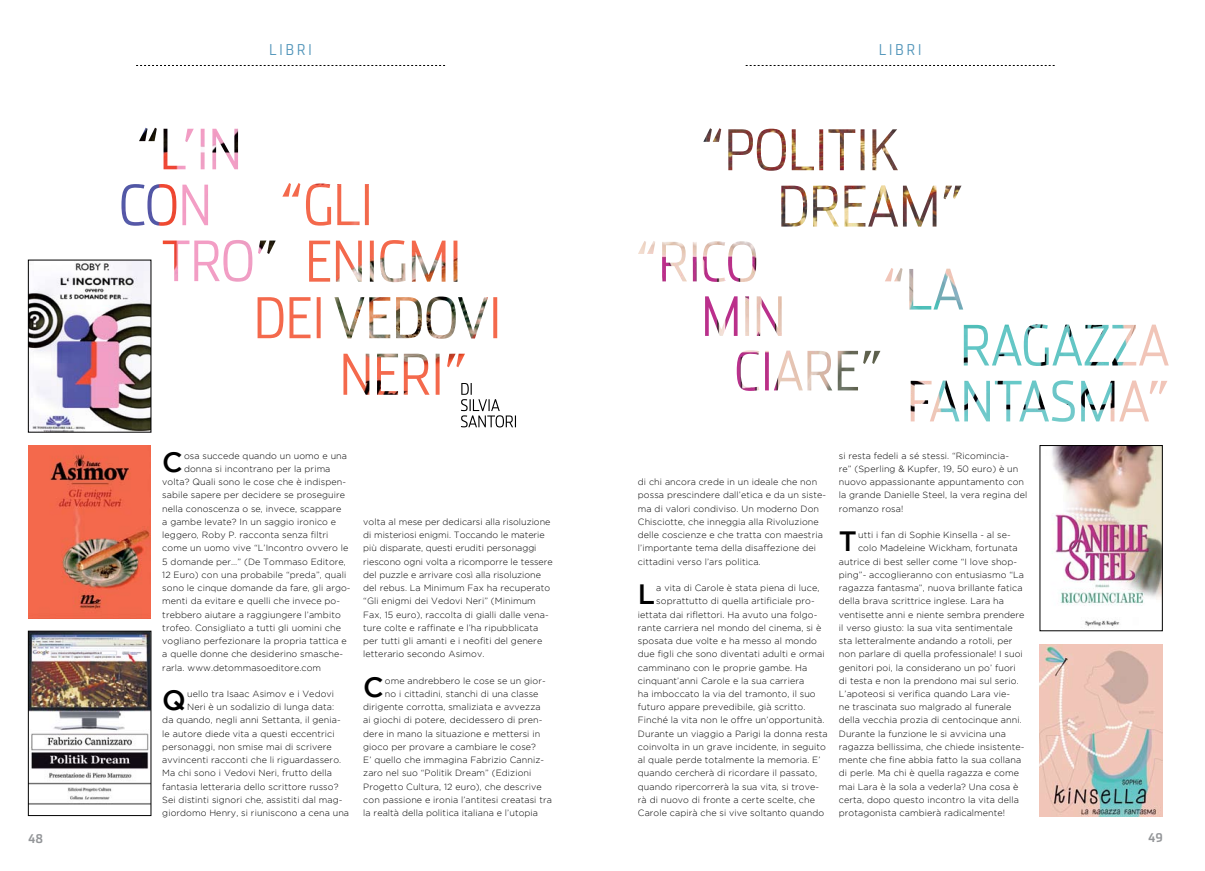
<style>
.page{position:relative;width:1205px;height:871px;background:#fff}
.page>*{position:absolute;margin:0;border:0;box-sizing:border-box;transform-origin:0 0}
.t1{font:500 27.9px "Gotham";color:#000}
.t2{font:300 15px "Stainless Cond";letter-spacing:.2em;color:#5094b9}
.t3{font:700 12px "Stainless Cond";color:#939598}
.t4{font:300 9px/13.2px "Gotham";letter-spacing:.01em;color:#000}
</style>
<div class="page">
<img style="left:30px;top:262px;width:119px;height:168px">
<div style="left:28px;top:260px;width:123px;height:172px;border:1px solid #000"></div>
<img style="left:1040px;top:644px;width:122px;height:171px">
<svg style="left:136px;top:65px;width:309px;height:1px"></svg>
<svg style="left:746px;top:65px;width:308px;height:1px"></svg>
<img style="left:121px;top:128px;width:132px;height:153px">
<img style="left:258px;top:183px;width:239px;height:211px">
<img style="left:703px;top:128px;width:258px;height:98px">
<svg style="left:461px;top:383px;width:55px;height:44px"></svg>
<img style="left:28px;top:445px;width:123px;height:173px">
<img style="left:30px;top:632px;width:119px;height:173px">
<div style="left:28px;top:630px;width:123px;height:185px;border:1px solid #000"></div>
<img style="left:1052px;top:447px;width:108px;height:180px">
<img style="left:885px;top:268px;width:283px;height:153px">
<img style="left:638px;top:241px;width:242px;height:150px">
<h2 class="t2" style="left:269px;top:41px;width:44px">libri</h2>
<h2 class="t2" style="left:879px;top:41px;width:44px">libri</h2>
<h1 class="t1" style="left:162px;top:446px;width:22px">C</h1>
<p class="t4" style="left:184px;top:448px;width:165px">osa succede quando un uomo e una</p>
<p class="t4" style="left:184px;top:462px;width:148px">donna si incontrano per la prima</p>
<p class="t4" style="left:162px;top:475px;width:185px">volta? Quali sono le cose che è indispen-</p>
<p class="t4" style="left:162px;top:488px;width:184px">sabile sapere per decidere se proseguire</p>
<p class="t4" style="left:162px;top:501px;width:181px">nella conoscenza o se, invece, scappare</p>
<p class="t4" style="left:162px;top:515px;width:175px">a gambe levate? In un saggio ironico e</p>
<p class="t4" style="left:162px;top:528px;width:168px">leggero, Roby P. racconta senza filtri</p>
<p class="t4" style="left:162px;top:541px;width:187px">come un uomo vive “L’Incontro ovvero le</p>
<p class="t4" style="left:162px;top:554px;width:185px">5 domande per…” (De Tommaso Editore,</p>
<p class="t4" style="left:162px;top:567px;width:186px">12 Euro) con una probabile “preda”, quali</p>
<p class="t4" style="left:162px;top:581px;width:190px">sono le cinque domande da fare, gli argo-</p>
<p class="t4" style="left:162px;top:594px;width:179px">menti da evitare e quelli che invece po-</p>
<p class="t4" style="left:162px;top:607px;width:180px">trebbero aiutare a raggiungere l’ambito</p>
<p class="t4" style="left:162px;top:620px;width:180px">trofeo. Consigliato a tutti gli uomini che</p>
<p class="t4" style="left:162px;top:634px;width:186px">vogliano perfezionare la propria tattica e</p>
<p class="t4" style="left:162px;top:647px;width:182px">a quelle donne che desiderino smasche-</p>
<p class="t4" style="left:162px;top:660px;width:160px">rarla. www.detommasoeditore.com</p>
<h1 class="t1" style="left:162px;top:684px;width:25px">Q</h1>
<p class="t4" style="left:187px;top:686px;width:148px">uello tra Isaac Asimov e i Vedovi</p>
<p class="t4" style="left:187px;top:700px;width:149px">Neri è un sodalizio di lunga data:</p>
<p class="t4" style="left:162px;top:713px;width:180px">da quando, negli anni Settanta, il genia-</p>
<p class="t4" style="left:162px;top:726px;width:174px">le autore diede vita a questi eccentrici</p>
<p class="t4" style="left:162px;top:739px;width:171px">personaggi, non smise mai di scrivere</p>
<p class="t4" style="left:162px;top:753px;width:180px">avvincenti racconti che li riguardassero.</p>
<p class="t4" style="left:162px;top:766px;width:171px">Ma chi sono i Vedovi Neri, frutto della</p>
<p class="t4" style="left:162px;top:779px;width:178px">fantasia letteraria dello scrittore russo?</p>
<p class="t4" style="left:162px;top:792px;width:182px">Sei distinti signori che, assistiti dal mag-</p>
<p class="t4" style="left:162px;top:806px;width:188px">giordomo Henry, si riuniscono a cena una</p>
<p class="t4" style="left:363px;top:515px;width:191px">volta al mese per dedicarsi alla risoluzione di misteriosi enigmi. Toccando le materie più disparate, questi eruditi personaggi riescono ogni volta a ricomporre le tessere del puzzle e arrivare così alla risoluzione del rebus. La Minimum Fax ha recuperato “Gli enigmi dei Vedovi Neri” (Minimum Fax, 15 euro), raccolta di gialli dalle vena&shy;ture colte e raffinate e l’ha ripubblicata per tutti gli amanti e i neofiti del genere letterario secondo Asimov.</p>
<h1 class="t1" style="left:363px;top:671px;width:22px">C</h1>
<p class="t4" style="left:385px;top:673px;width:162px">ome andrebbero le cose se un gior-</p>
<p class="t4" style="left:385px;top:686px;width:155px">no i cittadini, stanchi di una classe</p>
<p class="t4" style="left:363px;top:700px;width:179px">dirigente corrotta, smaliziata e avvezza</p>
<p class="t4" style="left:363px;top:713px;width:181px">ai giochi di potere, decidessero di pren-</p>
<p class="t4" style="left:363px;top:726px;width:178px">dere in mano la situazione e mettersi in</p>
<p class="t4" style="left:363px;top:739px;width:174px">gioco per provare a cambiare le cose?</p>
<p class="t4" style="left:363px;top:753px;width:182px">E’ quello che immagina Fabrizio Canniz-</p>
<p class="t4" style="left:363px;top:766px;width:170px">zaro nel suo “Politik Dream” (Edizioni</p>
<p class="t4" style="left:363px;top:779px;width:180px">Progetto Cultura, 12 euro), che descrive</p>
<p class="t4" style="left:363px;top:792px;width:190px">con passione e ironia l’antitesi creatasi tra</p>
<p class="t4" style="left:363px;top:806px;width:176px">la realtà della politica italiana e l’utopia</p>
<p class="t4" style="left:638px;top:475px;width:190px">di chi ancora crede in un ideale che non possa prescindere dall’etica e da un siste&shy;ma di valori condiviso. Un moderno Don Chisciotte, che inneggia alla Rivoluzione delle coscienze e che tratta con maestria l’importante tema della disaffezione dei cittadini verso l’ars politica.</p>
<h1 class="t1" style="left:638px;top:578px;width:19px">L</h1>
<p class="t4" style="left:656px;top:581px;width:165px">a vita di Carole è stata piena di luce,</p>
<p class="t4" style="left:656px;top:594px;width:160px">soprattutto di quella artificiale pro-</p>
<p class="t4" style="left:638px;top:607px;width:181px">iettata dai riflettori. Ha avuto una folgo-</p>
<p class="t4" style="left:638px;top:620px;width:185px">rante carriera nel mondo del cinema, si è</p>
<p class="t4" style="left:638px;top:634px;width:180px">sposata due volte e ha messo al mondo</p>
<p class="t4" style="left:638px;top:647px;width:188px">due figli che sono diventati adulti e ormai</p>
<p class="t4" style="left:638px;top:660px;width:171px">camminano con le proprie gambe. Ha</p>
<p class="t4" style="left:638px;top:673px;width:168px">cinquant’anni Carole e la sua carriera</p>
<p class="t4" style="left:638px;top:687px;width:179px">ha imboccato la via del tramonto, il suo</p>
<p class="t4" style="left:638px;top:700px;width:169px">futuro appare prevedibile, già scritto.</p>
<p class="t4" style="left:638px;top:713px;width:188px">Finché la vita non le offre un’opportunità.</p>
<p class="t4" style="left:638px;top:726px;width:191px">Durante un viaggio a Parigi la donna resta</p>
<p class="t4" style="left:638px;top:739px;width:189px">coinvolta in un grave incidente, in seguito</p>
<p class="t4" style="left:638px;top:753px;width:184px">al quale perde totalmente la memoria. E’</p>
<p class="t4" style="left:638px;top:766px;width:181px">quando cercherà di ricordare il passato,</p>
<p class="t4" style="left:638px;top:779px;width:183px">quando ripercorrerà la sua vita, si trove-</p>
<p class="t4" style="left:638px;top:792px;width:179px">rà di nuovo di fronte a certe scelte, che</p>
<p class="t4" style="left:638px;top:806px;width:188px">Carole capirà che si vive soltanto quando</p>
<p class="t4" style="left:839px;top:448px;width:190px">si resta fedeli a sé stessi. “Ricomincia-<br>re” (Sperling &amp; Kupfer, 19, 50 euro) è un nuovo appassionante appuntamento con la grande Danielle Steel, la vera regina del romanzo rosa!</p>
<h1 class="t1" style="left:839px;top:525px;width:20px">T</h1>
<p class="t4" style="left:858px;top:528px;width:154px">utti i fan di Sophie Kinsella - al se-</p>
<p class="t4" style="left:858px;top:541px;width:161px">colo Madeleine Wickham, fortunata</p>
<p class="t4" style="left:839px;top:554px;width:180px">autrice di best seller come “I love shop-</p>
<p class="t4" style="left:839px;top:567px;width:187px">ping”- accoglieranno con entusiasmo “La</p>
<p class="t4" style="left:839px;top:581px;width:185px">ragazza fantasma”, nuova brillante fatica</p>
<p class="t4" style="left:839px;top:594px;width:166px">della brava scrittrice inglese. Lara ha</p>
<p class="t4" style="left:839px;top:607px;width:187px">ventisette anni e niente sembra prendere</p>
<p class="t4" style="left:839px;top:620px;width:175px">il verso giusto: la sua vita sentimentale</p>
<p class="t4" style="left:839px;top:634px;width:175px">sta letteralmente andando a rotoli, per</p>
<p class="t4" style="left:839px;top:647px;width:185px">non parlare di quella professionale! I suoi</p>
<p class="t4" style="left:839px;top:660px;width:178px">genitori poi, la considerano un po’ fuori</p>
<p class="t4" style="left:839px;top:673px;width:181px">di testa e non la prendono mai sul serio.</p>
<p class="t4" style="left:839px;top:687px;width:173px">L’apoteosi si verifica quando Lara vie-</p>
<p class="t4" style="left:839px;top:700px;width:174px">ne trascinata suo malgrado al funerale</p>
<p class="t4" style="left:839px;top:713px;width:184px">della vecchia prozia di centocinque anni.</p>
<p class="t4" style="left:839px;top:726px;width:169px">Durante la funzione le si avvicina una</p>
<p class="t4" style="left:839px;top:739px;width:187px">ragazza bellissima, che chiede insistente-</p>
<p class="t4" style="left:839px;top:753px;width:184px">mente che fine abbia fatto la sua collana</p>
<p class="t4" style="left:839px;top:766px;width:182px">di perle. Ma chi è quella ragazza e come</p>
<p class="t4" style="left:839px;top:779px;width:181px">mai Lara è la sola a vederla? Una cosa è</p>
<p class="t4" style="left:839px;top:792px;width:182px">certa, dopo questo incontro la vita della</p>
<p class="t4" style="left:839px;top:806px;width:168px">protagonista cambierà radicalmente!</p>
<h3 class="t3" style="left:28px;top:831px;width:16px">48</h3>
<h3 class="t3" style="left:1148px;top:830px;width:15px">49</h3>
</div>
